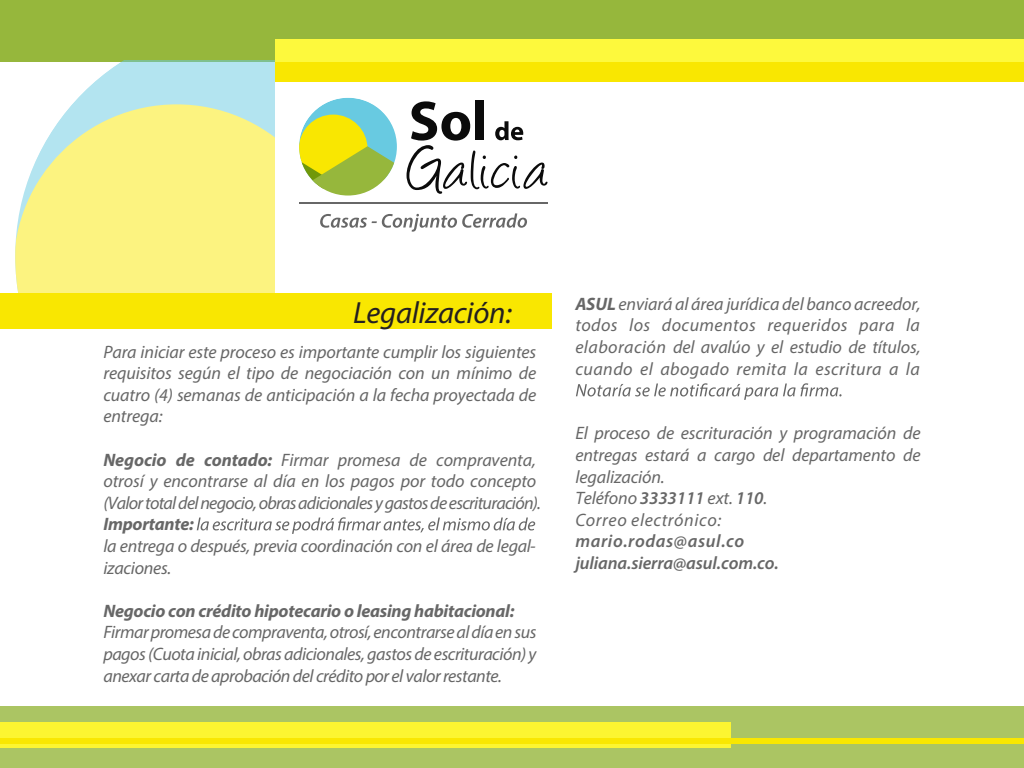
<style>
.page{position:relative;width:1024px;height:768px;background:#fff}
.page>*{position:absolute;margin:0;border:0;box-sizing:border-box;transform-origin:0 0}
.t1{font:italic 30.7px "Myriad Pro";letter-spacing:-.005em;color:#231f20}
.t2{font:italic 18px/21.6px "Myriad Pro";letter-spacing:-.005em;color:#676767;text-align:justify}
.t3{font:italic 700 18px "Myriad Pro";letter-spacing:-.015em;color:#676767}
.t4{font:italic 600 18px/21.6px "Myriad Pro";letter-spacing:-.005em;color:#676767}
.s1{font-weight:700}
.s2{font-weight:600}
</style>
<div class="page">
<svg style="left:576px;top:383px;width:266px;height:17px"></svg>
<svg style="left:197px;top:517px;width:338px;height:17px"></svg>
<svg style="left:407px;top:101px;width:140px;height:93px"></svg>
<div style="left:476px;top:100px;width:8px;height:40px;background:#0b0b0b"></div>
<hr style="left:299px;top:203px;width:249px;height:1px;background:#676767">
<svg style="left:320px;top:213px;width:207px;height:19px"></svg>
<svg style="left:299px;top:98px;width:98px;height:98px"></svg>
<div style="left:0;top:0;width:1024px;height:61px;background:#96b73c"></div>
<div style="left:0;top:707px;width:1024px;height:61px;background:#abc563"></div>
<svg style="left:275px;top:39px;width:749px;height:42px;background:#fbf021"></svg>
<div style="left:0;top:723px;width:731px;height:25px;background:#fcf531"></div>
<div style="left:0;top:293px;width:551px;height:36px;background:#f9e701"></div>
<div style="left:0;top:738px;width:1024px;height:6px;background:#f9e701"></div>
<svg style="left:15px;top:60px;width:260px;height:44px;fill:#b3e4f0"></svg>
<svg style="left:15px;top:104px;width:260px;height:150px;background:#f4f294"></svg>
<div style="left:15px;top:254px;width:260px;height:38px;background:#fcf380"></div>
<h1 class="t1" style="left:353px;top:294px;width:160px">Legalización:</h1>
<p class="t2" style="left:103px;top:340px;width:434px">Para iniciar este proceso es importante cumplir los siguientes requisitos según el tipo de negociación con un mínimo de cuatro (4) semanas de anticipación a la fecha proyectada de entrega:</p>
<p class="t2" style="left:103px;top:448px;width:439px;text-align:left"><span class="s1">Negocio de contado:</span> Firmar promesa de compraventa, otrosí y encontrarse al día en los pagos por todo concepto (Valor total del negocio, obras adicionales y gastos de escrituración).</p>
<p class="t3" style="left:103px;top:513px;width:92px">Importante:</p>
<p class="t2" style="left:103px;top:535px;width:434px">la entrega o después, previa coordinación con el área de legal&shy;izaciones.</p>
<p class="t3" style="left:103px;top:599px;width:412px">Negocio con crédito hipotecario o leasing habitacional:</p>
<p class="t2" style="left:103px;top:621px;width:435px">Firmarpromesadecompraventa,otrosí,encontrarsealdíaensus pagos(Cuota inicial, obras adicionales, gastos de escrituración) y anexar carta de aprobación del crédito por el valorrestante.</p>
<p class="t2" style="left:575px;top:293px;width:347px"><span class="s1">ASUL</span> enviará al área jurídica del banco acreedor, todos los documentos requeridos para la elaboración del avalúo y el estudio de títulos, cuando el abogado remita la escritura a la</p>
<p class="t2" style="left:575px;top:422px;width:347px;text-align:left">El proceso de escrituración y programación de entregas estará a cargo del departamento de legalización.<br>Teléfono <span class="s2">3333111</span> ext. <span class="s2">110</span>.<br>Correo electrónico:</p>
<p class="t4" style="left:575px;top:530px;width:205px">mario.rodas@asul.co juliana.sierra@asul.com.co.</p>
</div>
